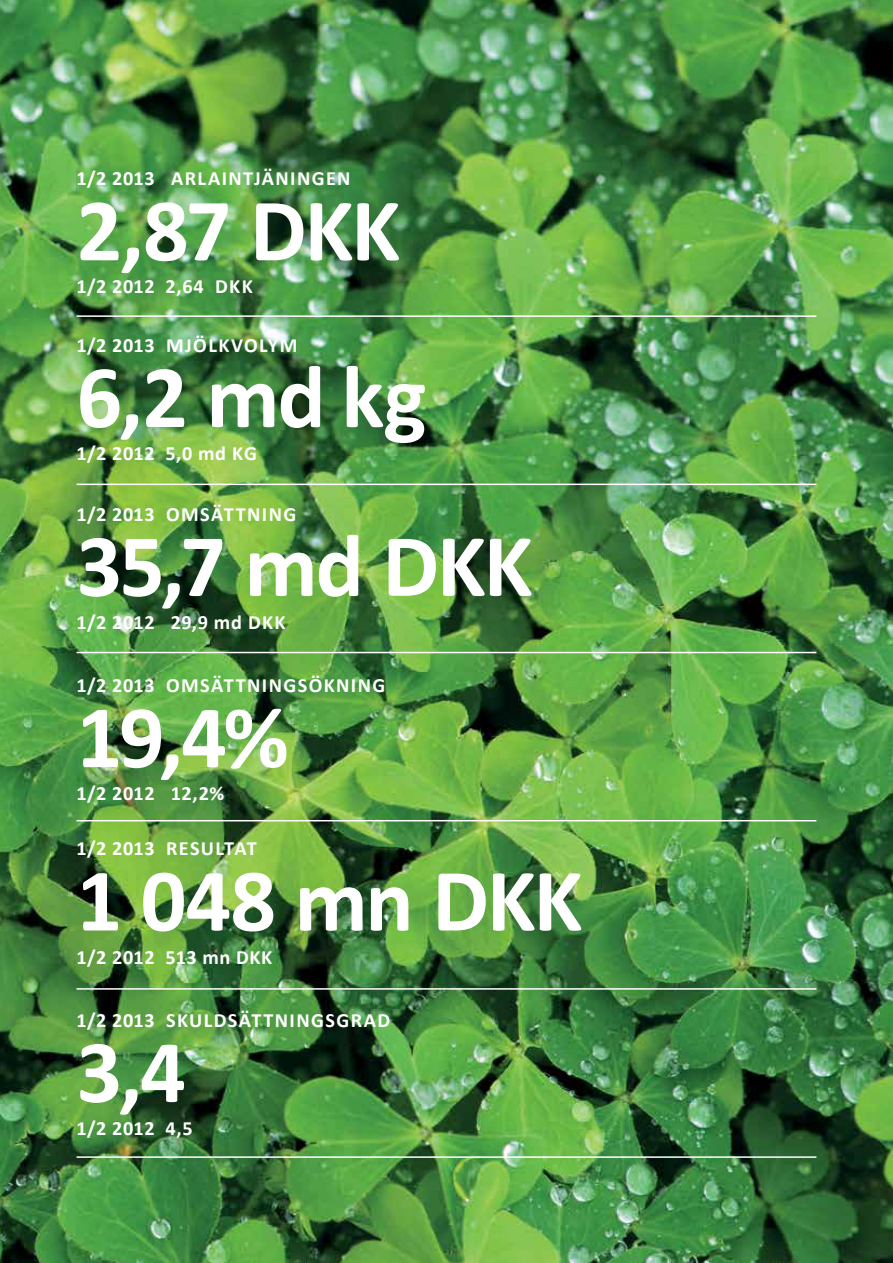
<style>
.page{position:relative;width:893px;height:1263px;background:#fff}
.page>*{position:absolute;margin:0;border:0;box-sizing:border-box;transform-origin:0 0}
.t1{font:700 90px "Calibri";letter-spacing:-.025em;color:#fff}
.t2{font:700 20.25px "Calibri";letter-spacing:.065em;color:#fff}
.t3{font:700 20.25px "Calibri";letter-spacing:.025em;color:#fff}
.t4{font:700 20.25px "Calibri";letter-spacing:.035em;color:#fff}
</style>
<div class="page">
<img style="left:0;top:0;width:893px;height:1263px">
<hr style="left:77px;top:652px;width:739px;height:1px;background:#fff">
<hr style="left:77px;top:484px;width:739px;height:1px;background:#fff">
<hr style="left:77px;top:315px;width:739px;height:2px;background:#fff">
<hr style="left:77px;top:820px;width:739px;height:1px;background:#fff">
<hr style="left:77px;top:988px;width:739px;height:2px;background:#fff">
<hr style="left:77px;top:1156px;width:739px;height:2px;background:#fff">
<p class="t2" style="left:77px;top:166px;width:275px">1/2 2013 ARLAINTJÄNINGEN</p>
<h1 class="t1" style="left:77px;top:173px;width:325px">2,87 DKK</h1>
<p class="t4" style="left:77px;top:274px;width:178px">1/2 2012 2,64 DKK</p>
<p class="t2" style="left:77px;top:332px;width:223px">1/2 2013 MJÖLKVOLYM</p>
<h1 class="t1" style="left:77px;top:340px;width:351px">6,2 md kg</h1>
<p class="t2" style="left:77px;top:440px;width:168px">1/2 2012 5,0 md kg</p>
<p class="t2" style="left:77px;top:501px;width:221px">1/2 2013 OMSÄTTNING</p>
<h1 class="t1" style="left:77px;top:508px;width:458px">35,7 md DKK</h1>
<p class="t3" style="left:77px;top:609px;width:211px">1/2 2012 29,9 md DKK</p>
<p class="t2" style="left:77px;top:672px;width:310px">1/2 2013 OMSÄTTNINGSÖKNING</p>
<h1 class="t1" style="left:77px;top:680px;width:214px">19,4%</h1>
<p class="t2" style="left:77px;top:780px;width:149px">1/2 2012 12,2%</p>
<p class="t3" style="left:77px;top:836px;width:182px">1/2 2013 RESULTAT</p>
<h1 class="t1" style="left:77px;top:843px;width:508px">1 048 mn DKK</h1>
<p class="t3" style="left:77px;top:944px;width:197px">1/2 2012 513 mn DKK</p>
<p class="t2" style="left:77px;top:1007px;width:315px">1/2 2013 SKULDSÄTTNINGSGRAD</p>
<h1 class="t1" style="left:77px;top:1014px;width:111px">3,4</h1>
<p class="t2" style="left:77px;top:1115px;width:118px">1/2 2012 4,5</p>
</div>
